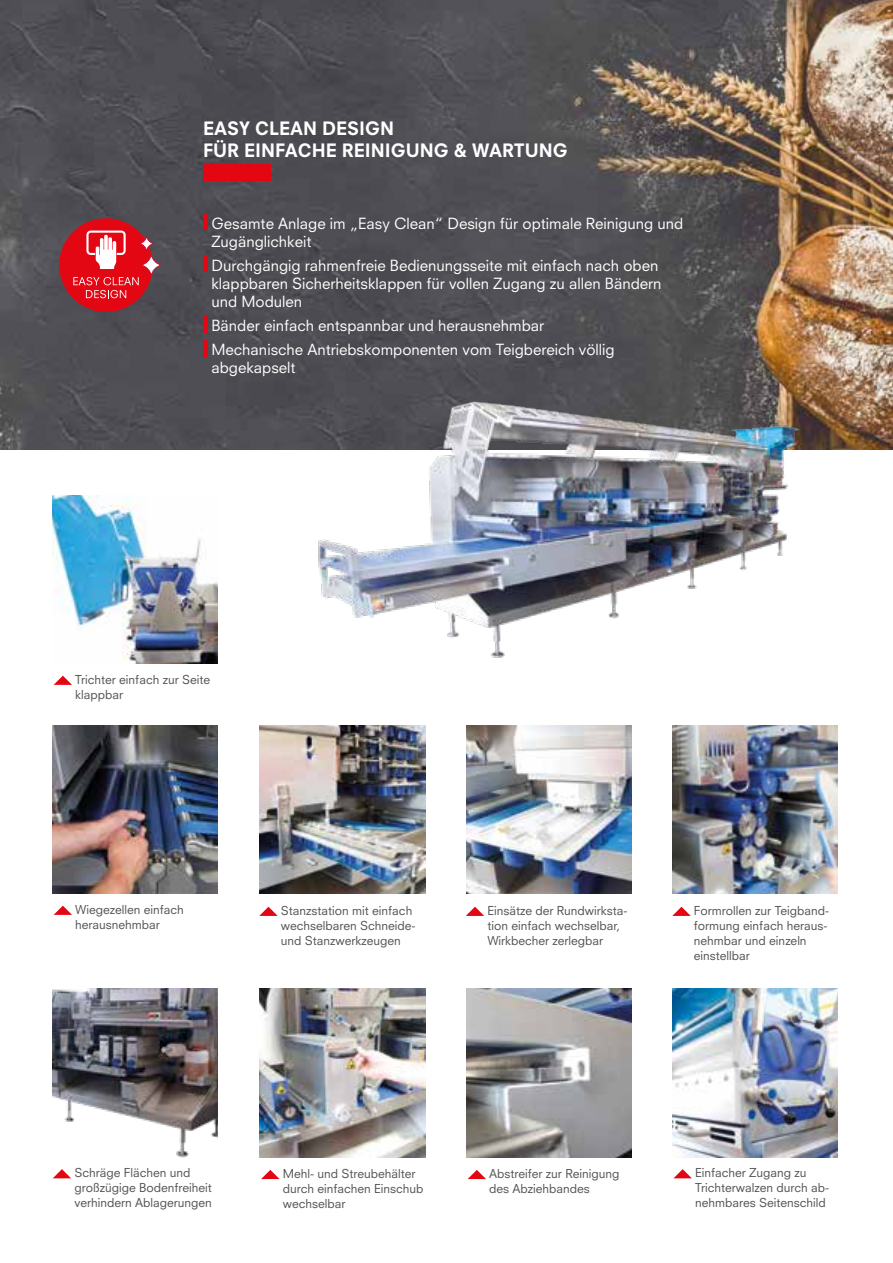
<style>
.page{position:relative;width:893px;height:1263px;background:#fff}
.page>*{position:absolute;margin:0;border:0;box-sizing:border-box;transform-origin:0 0}
.t1{font:800 18px/21.6px "Neuzeit S";color:#fff}
.t2{font:15px/18px "Neuzeit S";color:#fff}
.t3{font:12px/15px "Neuzeit S";color:#515150}
</style>
<div class="page">
<img style="left:0;top:0;width:893px;height:449px">
<div style="left:203px;top:164px;width:68px;height:17px;background:#e30613"></div>
<hr style="left:203px;top:214px;width:4px;height:16px;background:#e30613">
<hr style="left:203px;top:256px;width:4px;height:16px;background:#e30613">
<hr style="left:203px;top:316px;width:4px;height:16px;background:#e30613">
<hr style="left:203px;top:340px;width:4px;height:16px;background:#e30613">
<div style="left:59px;top:218px;width:94px;height:94px;background:#e30613;border-radius:50%"></div>
<svg style="left:141px;top:254px;width:21px;height:22px"></svg>
<div style="left:141px;top:254px;width:21px;height:22px;border:1px solid #c21632;border-radius:50%"></div>
<svg style="left:139px;top:236px;width:15px;height:15px"></svg>
<div style="left:139px;top:236px;width:15px;height:15px;border:1px solid #c21632;border-radius:50%"></div>
<svg style="left:73px;top:277px;width:66px;height:21px"></svg>
<svg style="left:86px;top:231px;width:40px;height:38px"></svg>
<img style="left:313px;top:381px;width:494px;height:277px">
<img style="left:466px;top:725px;width:166px;height:169px">
<img style="left:673px;top:725px;width:165px;height:169px">
<img style="left:52px;top:495px;width:166px;height:168px">
<img style="left:52px;top:725px;width:166px;height:169px">
<img style="left:52px;top:989px;width:166px;height:168px">
<img style="left:673px;top:989px;width:165px;height:168px">
<img style="left:260px;top:725px;width:165px;height:169px">
<img style="left:260px;top:989px;width:165px;height:168px">
<img style="left:466px;top:989px;width:166px;height:168px">
<svg style="left:54px;top:676px;width:18px;height:9px"></svg>
<svg style="left:54px;top:906px;width:18px;height:9px"></svg>
<svg style="left:53px;top:1169px;width:18px;height:9px"></svg>
<svg style="left:259px;top:907px;width:19px;height:9px"></svg>
<svg style="left:466px;top:907px;width:18px;height:9px"></svg>
<svg style="left:672px;top:907px;width:19px;height:9px"></svg>
<svg style="left:261px;top:1170px;width:19px;height:9px"></svg>
<svg style="left:468px;top:1170px;width:18px;height:9px"></svg>
<svg style="left:674px;top:1169px;width:18px;height:9px"></svg>
<h1 class="t1" style="left:203px;top:118px;width:366px">EASY CLEAN DESIGN<br>FÜR EINFACHE REINIGUNG &amp; WARTUNG</h1>
<p class="t2" style="left:211px;top:214px;width:473px">Gesamte Anlage im „Easy Clean“ Design für optimale Reinigung und<br>Zugänglichkeit</p>
<p class="t2" style="left:211px;top:256px;width:452px">Durchgängig rahmenfreie Bedienungsseite mit einfach nach oben klappbaren Sicherheitsklappen für vollen Zugang zu allen Bändern und Modulen</p>
<p class="t2" style="left:211px;top:313px;width:405px;line-height:24px">Bänder einfach entspannbar und herausnehmbar<br>Mechanische Antriebskomponenten vom Teigbereich völlig</p>
<p class="t2" style="left:211px;top:358px;width:86px">abgekapselt</p>
<p class="t3" style="left:75px;top:672px;width:136px">Trichter einfach zur Seite klappbar</p>
<p class="t3" style="left:75px;top:902px;width:110px">Wiegezellen einfach herausnehmbar</p>
<p class="t3" style="left:281px;top:903px;width:136px">Stanzstation mit einfach wechselbaren Schneide&shy;und Stanzwerkzeugen</p>
<p class="t3" style="left:487px;top:903px;width:142px">Einsätze der Rundwirksta&shy;tion einfach wechselbar,<br>Wirkbecher zerlegbar</p>
<p class="t3" style="left:694px;top:903px;width:137px">Formrollen zur Teigband&shy;formung einfach heraus&shy;nehmbar und einzeln einstellbar</p>
<p class="t3" style="left:74px;top:1165px;width:139px">Schräge Flächen und großzügige Bodenfreiheit verhindern Ablagerungen</p>
<p class="t3" style="left:283px;top:1166px;width:142px">Mehl- und Streubehälter durch einfachen Einschub wechselbar</p>
<p class="t3" style="left:489px;top:1166px;width:132px">Abstreifer zur Reinigung des Abziehbandes</p>
<p class="t3" style="left:695px;top:1165px;width:136px">Einfacher Zugang zu<br>Trichterwalzen durch ab&shy;nehmbares Seitenschild</p>
</div>
